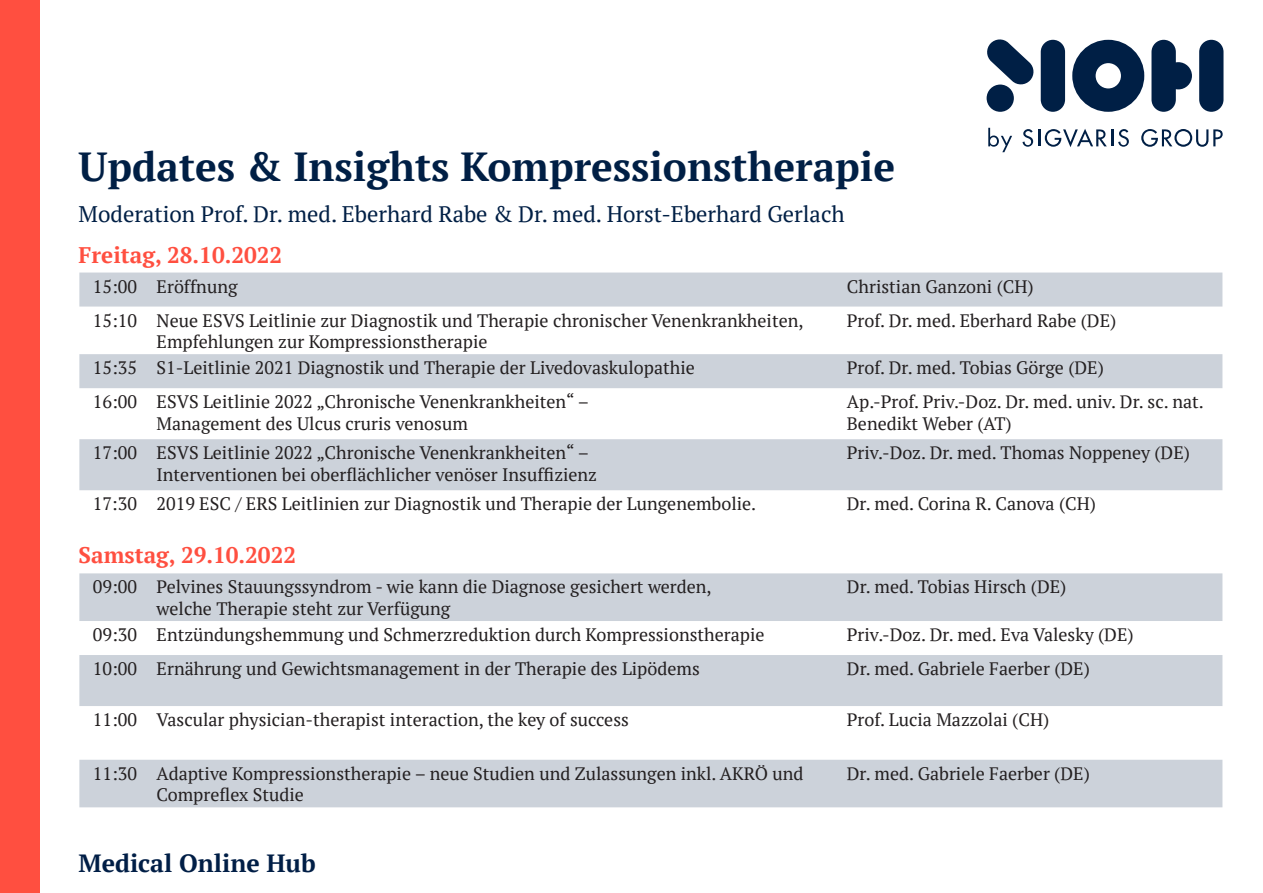
<style>
.page{position:relative;width:1263px;height:893px;background:#fff}
.page>*{position:absolute;margin:0;border:0;box-sizing:border-box;transform-origin:0 0}
.t1{font:700 40.5px "PT Serif";color:#001f45}
.t2{font:700 24.9px "PT Serif";color:#001e46}
.t3{font:22.5px "PT Serif";color:#001f45}
.t4{font:700 22.5px "PT Serif";color:#ff4f40}
.t5{font:18px/21.6px "PT Serif";color:#231f20}
</style>
<div class="page">
<div style="left:0;top:0;width:39px;height:893px;background:#ff4f40"></div>
<div style="left:1199px;top:40px;width:24px;height:72px;background:#001f45;border-radius:12px"></div>
<svg style="left:1151px;top:40px;width:41px;height:72px"></svg>
<div style="left:1041px;top:40px;width:24px;height:72px;background:#001f45;border-radius:12px"></div>
<svg style="left:987px;top:39px;width:47px;height:47px"></svg>
<div style="left:986px;top:85px;width:28px;height:27px;background:#001f45;border-radius:50%"></div>
<svg style="left:1072px;top:40px;width:72px;height:72px"></svg>
<svg style="left:1141px;top:129px;width:82px;height:18px"></svg>
<svg style="left:1022px;top:129px;width:107px;height:18px"></svg>
<svg style="left:988px;top:128px;width:24px;height:24px"></svg>
<svg style="left:79px;top:273px;width:1143px;height:217px;fill:#ccd2da"></svg>
<svg style="left:79px;top:573px;width:1143px;height:234px;fill:#ccd2da"></svg>
<h1 class="t1" style="left:79px;top:140px;width:818px">Updates &amp; Insights Kompressionstherapie</h1>
<p class="t3" style="left:79px;top:199px;width:767px">Moderation Prof. Dr. med. Eberhard Rabe &amp; Dr. med. Horst-Eberhard Gerlach</p>
<p class="t4" style="left:79px;top:240px;width:205px">Freitag, 28.10.2022</p>
<p class="t5" style="left:93px;top:275px;width:146px">15:00 Eröffnung</p>
<p class="t5" style="left:847px;top:275px;width:188px">Christian Ganzoni (CH)</p>
<p class="t5" style="left:157px;top:309px;width:648px;text-indent:-64px">15:10 Neue ESVS Leitlinie zur Diagnostik und Therapie chronischer Venenkrankheiten,<br>Empfehlungen zur Kompressionstherapie</p>
<p class="t5" style="left:847px;top:309px;width:271px">Prof. Dr. med. Eberhard Rabe (DE)</p>
<p class="t5" style="left:93px;top:357px;width:604px">15:35 S1-Leitlinie 2021 Diagnostik und Therapie der Livedovaskulopathie</p>
<p class="t5" style="left:847px;top:357px;width:259px">Prof. Dr. med. Tobias Görge (DE)</p>
<p class="t5" style="left:157px;top:391px;width:434px;text-indent:-64px">16:00 ESVS Leitlinie 2022 „Chronische Venenkrankheiten“ –<br>Management des Ulcus cruris venosum</p>
<p class="t5" style="left:847px;top:391px;width:358px">Ap.-Prof. Priv.-Doz. Dr. med. univ. Dr. sc. nat.<br>Benedikt Weber (AT)</p>
<p class="t5" style="left:157px;top:442px;width:442px;text-indent:-64px">17:00 ESVS Leitlinie 2022 „Chronische Venenkrankheiten“ –<br>Interventionen bei oberflächlicher venöser Insuffizienz</p>
<p class="t5" style="left:847px;top:442px;width:345px">Priv.-Doz. Dr. med. Thomas Noppeney (DE)</p>
<p class="t5" style="left:93px;top:493px;width:665px">17:30 2019 ESC / ERS Leitlinien zur Diagnostik und Therapie der Lungenembolie.</p>
<p class="t5" style="left:847px;top:493px;width:251px">Dr. med. Corina R. Canova (CH)</p>
<p class="t4" style="left:79px;top:540px;width:219px">Samstag, 29.10.2022</p>
<p class="t5" style="left:157px;top:576px;width:556px;text-indent:-64px">09:00 Pelvines Stauungssyndrom - wie kann die Diagnose gesichert werden, welche Therapie steht zur Verfügung</p>
<p class="t5" style="left:847px;top:576px;width:221px">Dr. med. Tobias Hirsch (DE)</p>
<p class="t5" style="left:93px;top:624px;width:673px">09:30 Entzündungshemmung und Schmerzreduktion durch Kompressionstherapie</p>
<p class="t5" style="left:847px;top:624px;width:288px">Priv.-Doz. Dr. med. Eva Valesky (DE)</p>
<p class="t5" style="left:93px;top:658px;width:608px">10:00 Ernährung und Gewichtsmanagement in der Therapie des Lipödems</p>
<p class="t5" style="left:847px;top:658px;width:244px">Dr. med. Gabriele Faerber (DE)</p>
<p class="t5" style="left:93px;top:709px;width:538px">11:00 Vascular physician-therapist interaction, the key of success</p>
<p class="t5" style="left:847px;top:709px;width:204px">Prof. Lucia Mazzolai (CH)</p>
<p class="t5" style="left:157px;top:762px;width:648px;text-indent:-64px">11:30 Adaptive Kompressionstherapie – neue Studien und Zulassungen inkl. AKRÖ und<br>Compreflex Studie</p>
<p class="t5" style="left:847px;top:762px;width:244px">Dr. med. Gabriele Faerber (DE)</p>
<h2 class="t2" style="left:79px;top:846px;width:239px">Medical Online Hub</h2>
</div>
